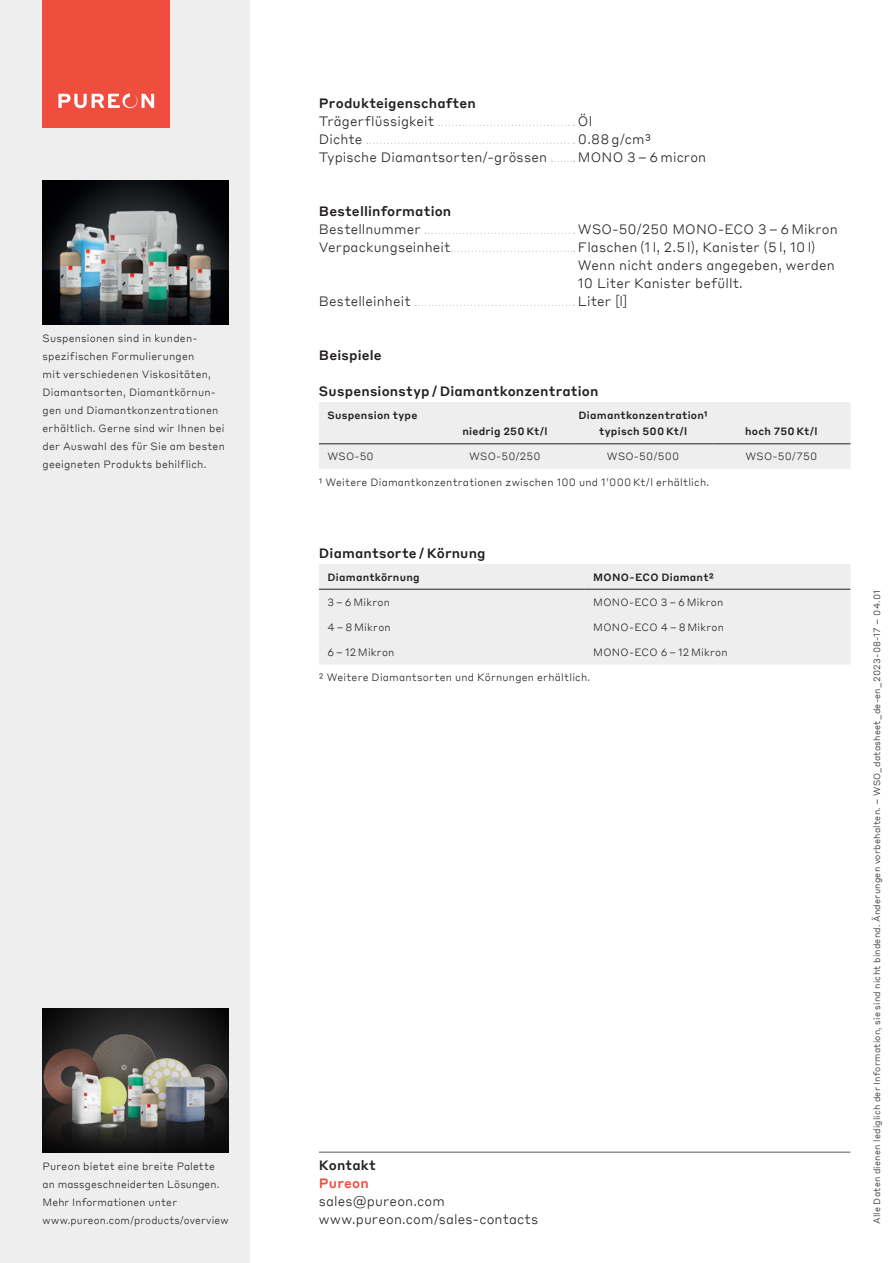
<style>
.page{position:relative;width:893px;height:1263px;background:#fff}
.page>*{position:absolute;margin:0;border:0;box-sizing:border-box;transform-origin:0 0}
._9_12_Text_Füllzeichen{font:300 13.5px/18px "Styrene BTT";letter-spacing:.01em;color:#231f20}
._9_12_Titel{font:500 13.5px "Styrene BTT";letter-spacing:.015em;color:#231f20}
.t1{font:500 13.5px "Styrene BTT";letter-spacing:.015em;color:#ef4d3d}
._7_10_Text{font:300 10.5px/18px "Styrene BTT";letter-spacing:.02em;color:#231f20}
._7_8_4_Text{font:300 10.5px "Styrene BTT";letter-spacing:.02em;color:#231f20}
._7_8_4_Titel{font:500 10.5px "Styrene BTT";letter-spacing:.02em;color:#231f20}
.t2{font:300 9px "Styrene BTT";letter-spacing:.025em;color:#231f20}
</style>
<div class="page">
<hr style="left:319px;top:1152px;width:531px;height:1px;background:#57585a">
<div style="left:0;top:0;width:250px;height:1263px;background:#eeeeef"></div>
<img style="left:43px;top:1008px;width:186px;height:144px">
<div style="left:43px;top:0;width:127px;height:128px;background:#ef4d3d"></div>
<svg style="left:58px;top:94px;width:96px;height:14px"></svg>
<svg style="left:439px;top:125px;width:135px;height:1px"></svg>
<svg style="left:367px;top:143px;width:207px;height:1px"></svg>
<svg style="left:551px;top:161px;width:23px;height:1px"></svg>
<svg style="left:425px;top:233px;width:149px;height:1px"></svg>
<svg style="left:451px;top:251px;width:123px;height:1px"></svg>
<svg style="left:415px;top:305px;width:159px;height:1px"></svg>
<div style="left:319px;top:402px;width:531px;height:67px;background:#eeeeef"></div>
<hr style="left:319px;top:444px;width:117px;height:1px;background:#231f20">
<hr style="left:436px;top:444px;width:138px;height:1px;background:#231f20">
<hr style="left:574px;top:444px;width:138px;height:1px;background:#231f20">
<hr style="left:712px;top:444px;width:138px;height:1px;background:#231f20">
<div style="left:319px;top:564px;width:531px;height:101px;background:#eeeeef"></div>
<hr style="left:319px;top:589px;width:266px;height:1px;background:#231f20">
<hr style="left:585px;top:589px;width:265px;height:1px;background:#231f20">
<img style="left:43px;top:180px;width:186px;height:144px">
<p class="_9_12_Titel" style="left:319px;top:92px;width:158px">Produkteigenschaften</p>
<p class="_9_12_Text_Füllzeichen" style="left:319px;top:111px;width:117px">Trägerflüssigkeit</p>
<p class="_9_12_Text_Füllzeichen" style="left:578px;top:111px;width:16px">Öl</p>
<p class="_9_12_Text_Füllzeichen" style="left:319px;top:129px;width:45px">Dichte</p>
<p class="_9_12_Text_Füllzeichen" style="left:578px;top:129px;width:75px">0.88 g/cm³</p>
<p class="_9_12_Text_Füllzeichen" style="left:319px;top:147px;width:230px">Typische Diamantsorten/-grössen</p>
<p class="_9_12_Text_Füllzeichen" style="left:578px;top:147px;width:130px">MONO 3 – 6 micron</p>
<p class="_7_10_Text" style="left:43px;top:328px;width:184px">Suspensionen sind in kunden&shy;spezifischen Formulierungen<br>mit verschiedenen Viskositäten,<br>Diamantsorten, Diamantkörnun&shy;gen und Diamantkonzentrationen erhältlich. Gerne sind wir Ihnen bei der Auswahl des für Sie am besten geeigneten Produkts behilflich.</p>
<p class="_9_12_Titel" style="left:319px;top:200px;width:134px">Bestellinformation</p>
<p class="_9_12_Text_Füllzeichen" style="left:319px;top:219px;width:103px">Bestellnummer</p>
<p class="_9_12_Text_Füllzeichen" style="left:578px;top:219px;width:261px">WSO-50/250 MONO-ECO 3 – 6 Mikron</p>
<p class="_9_12_Text_Füllzeichen" style="left:319px;top:237px;width:133px">Verpackungseinheit</p>
<p class="_9_12_Text_Füllzeichen" style="left:578px;top:237px;width:258px">Flaschen (1 l, 2.5 l), Kanister (5 l, 10 l)<br>Wenn nicht anders angegeben, werden<br>10 Liter Kanister befüllt.</p>
<p class="_9_12_Text_Füllzeichen" style="left:319px;top:291px;width:93px">Bestelleinheit</p>
<p class="_9_12_Text_Füllzeichen" style="left:578px;top:291px;width:51px">Liter [l]</p>
<p class="_9_12_Titel" style="left:319px;top:344px;width:64px">Beispiele</p>
<p class="_9_12_Titel" style="left:319px;top:380px;width:281px">Suspensionstyp / Diamantkonzentration</p>
<p class="_7_8_4_Titel" style="left:327px;top:406px;width:92px">Suspension type</p>
<p class="_7_8_4_Titel" style="left:579px;top:406px;width:131px">Diamantkonzentration¹</p>
<p class="_7_8_4_Titel" style="left:462px;top:423px;width:87px">niedrig 250 Kt/l</p>
<p class="_7_8_4_Titel" style="left:599px;top:423px;width:89px">typisch 500 Kt/l</p>
<p class="_7_8_4_Titel" style="left:745px;top:423px;width:74px">hoch 750 Kt/l</p>
<p class="_7_8_4_Text" style="left:327px;top:448px;width:48px">WSO-50</p>
<p class="_7_8_4_Text" style="left:469px;top:448px;width:73px">WSO-50/250</p>
<p class="_7_8_4_Text" style="left:607px;top:448px;width:74px">WSO-50/500</p>
<p class="_7_8_4_Text" style="left:745px;top:448px;width:73px">WSO-50/750</p>
<p class="_7_8_4_Text" style="left:319px;top:473px;width:392px">¹ Weitere Diamantkonzentrationen zwischen 100 und 1’000 Kt/l erhältlich.</p>
<p class="_9_12_Titel" style="left:319px;top:542px;width:168px">Diamantsorte / Körnung</p>
<p class="_7_8_4_Titel" style="left:327px;top:568px;width:94px">Diamantkörnung</p>
<p class="_7_8_4_Titel" style="left:593px;top:568px;width:122px">MONO-ECO Diamant²</p>
<p class="_7_8_4_Text" style="left:327px;top:593px;width:64px">3 – 6 Mikron</p>
<p class="_7_8_4_Text" style="left:593px;top:593px;width:132px">MONO-ECO 3 – 6 Mikron</p>
<p class="_7_8_4_Text" style="left:327px;top:618px;width:65px">4 – 8 Mikron</p>
<p class="_7_8_4_Text" style="left:593px;top:618px;width:132px">MONO-ECO 4 – 8 Mikron</p>
<p class="_7_8_4_Text" style="left:327px;top:644px;width:69px">6 – 12 Mikron</p>
<p class="_7_8_4_Text" style="left:593px;top:644px;width:136px">MONO-ECO 6 – 12 Mikron</p>
<p class="_7_8_4_Text" style="left:319px;top:669px;width:273px">² Weitere Diamantsorten und Körnungen erhältlich.</p>
<p class="_7_10_Text" style="left:43px;top:1156px;width:188px">Pureon bietet eine breite Palette an massgeschneiderten Lösungen.<br>Mehr Informationen unter www.pureon.com/products/overview</p>
<p class="_9_12_Titel" style="left:319px;top:1154px;width:58px">Kontakt</p>
<p class="t1" style="left:319px;top:1172px;width:51px">Pureon</p>
<p class="_9_12_Text_Füllzeichen" style="left:319px;top:1191px;width:221px">sales@pureon.com www.pureon.com/sales-contacts</p>
<p class="t2" style="left:869px;top:1224px;width:636px;rotate:-90deg">Alle Daten dienen lediglich der Information, sie sind nicht bindend. Änderungen vorbehalten. – WSO_datasheet_de-en_2023-08-17 – 04.01</p>
</div>
